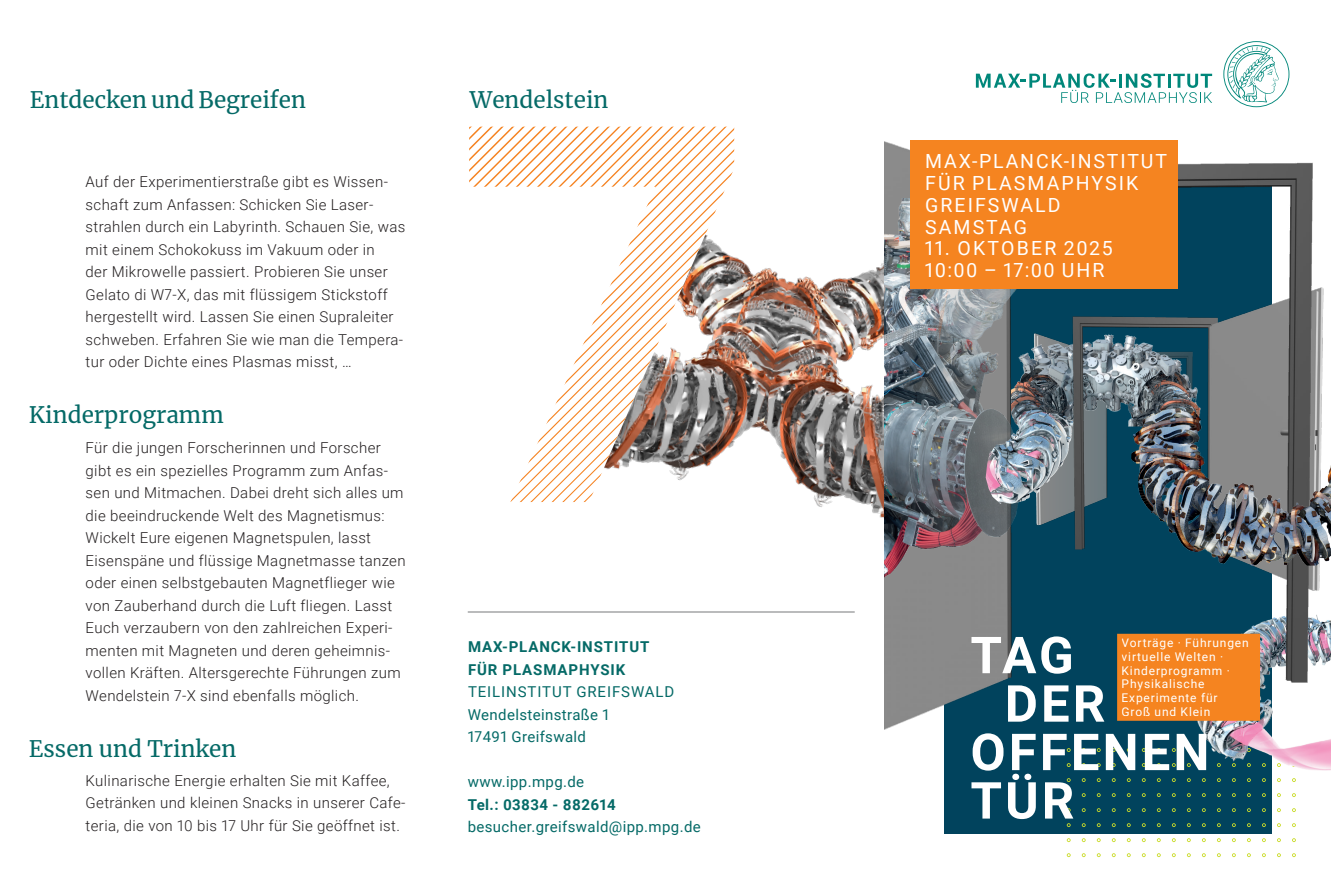
<style>
.page{position:relative;width:1331px;height:893px;background:#fff}
.page>*{position:absolute;margin:0;border:0;box-sizing:border-box;transform-origin:0 0}
.DIN_lang_freie_Headline__Größe_und_Farbe{font:700 51px "Roboto";letter-spacing:.06em;color:#fff}
.DIN_lang_Headline{font:22.5px "Merriweather";color:#056a67}
.DIN_lang_Textbox_Headline_mager{font:19.5px/21.8px "Roboto";letter-spacing:.105em;color:#fff}
.DIN_lang_Textbox_Headline_mager-2{font:19.5px "Roboto";letter-spacing:.07em;color:#fff}
.DIN_lang_Fließtext{font:300 15px/22.5px "Roboto";letter-spacing:.025em;color:#231f20}
.DIN_lang_Fließtext_Kontaktdaten{font:15px "Roboto";letter-spacing:.025em;color:#056a67}
.DIN_lang_Fließtext_Kontaktdaten-2{font:700 15px "Roboto";letter-spacing:.06em;color:#056a67}
.DIN_lang_Fließtext_Kontaktdaten-3{font:15px "Roboto";letter-spacing:.06em;color:#056a67}
.DIN_lang_Fließtext_Kontaktdaten-4{font:700 15px "Roboto";letter-spacing:.025em;color:#056a67}
.DIN_lang_Zusatztext_weiß{font:12px/13.6px "Roboto";letter-spacing:.07em;color:#fff}
</style>
<div class="page">
<img style="left:884px;top:142px;width:447px;height:716px">
<img style="left:798px;top:260px;width:86px;height:258px">
<img style="left:562px;top:257px;width:236px;height:246px">
<img style="left:1137px;top:408px;width:194px;height:158px">
<img style="left:884px;top:198px;width:253px;height:384px">
<img style="left:1273px;top:703px;width:58px;height:83px">
<div style="left:910px;top:140px;width:268px;height:149px;background:#f58420"></div>
<svg style="left:1115px;top:631px;width:147px;height:92px;background:#e58025"></svg>
<img style="left:986px;top:416px;width:159px;height:97px">
<svg style="left:976px;top:73px;width:201px;height:30px"></svg>
<hr style="left:1168px;top:74px;width:3px;height:14px;background:#00877a">
<svg style="left:1173px;top:74px;width:39px;height:29px"></svg>
<svg style="left:1223px;top:41px;width:66px;height:66px"></svg>
<hr style="left:468px;top:612px;width:387px;height:1px;background:#76787b">
<svg style="left:526px;top:127px;width:11px;height:375px"></svg>
<svg style="left:537px;top:127px;width:11px;height:375px"></svg>
<svg style="left:548px;top:127px;width:10px;height:375px"></svg>
<svg style="left:558px;top:127px;width:11px;height:375px"></svg>
<svg style="left:569px;top:127px;width:10px;height:375px"></svg>
<svg style="left:579px;top:127px;width:11px;height:375px"></svg>
<svg style="left:590px;top:127px;width:11px;height:375px"></svg>
<svg style="left:601px;top:127px;width:10px;height:375px"></svg>
<svg style="left:611px;top:127px;width:123px;height:375px"></svg>
<p class="DIN_lang_Headline" style="left:30px;top:84px;width:278px">Entdecken und Begreifen</p>
<p class="DIN_lang_Headline" style="left:470px;top:84px;width:140px">Wendelstein</p>
<p class="DIN_lang_Fließtext" style="left:86px;top:170px;width:321px">Auf der Experimentierstraße gibt es Wissen&shy;schaft zum Anfassen: Schicken Sie Laser&shy;strahlen durch ein Labyrinth. Schauen Sie, was mit einem Schokokuss im Vakuum oder in<br>der Mikrowelle passiert. Probieren Sie unser Gelato di W7-X, das mit flüssigem Stickstoff hergestellt wird. Lassen Sie einen Supraleiter schweben. Erfahren Sie wie man die Tempera&shy;tur oder Dichte eines Plasmas misst, …</p>
<p class="DIN_lang_Headline" style="left:29px;top:399px;width:196px">Kinderprogramm</p>
<p class="DIN_lang_Fließtext" style="left:86px;top:436px;width:319px">Für die jungen Forscherinnen und Forscher gibt es ein spezielles Programm zum Anfas&shy;sen und Mitmachen. Dabei dreht sich alles um die beeindruckende Welt des Magnetismus:<br>Wickelt Eure eigenen Magnetspulen, lasst</p>
<p class="DIN_lang_Fließtext" style="left:86px;top:549px;width:322px">Eisenspäne und flüssige Magnetmasse tanzen oder einen selbstgebauten Magnetflieger wie von Zauberhand durch die Luft fliegen. Lasst Euch verzaubern von den zahlreichen Experi&shy;menten mit Magneten und deren geheimnis&shy;vollen Kräften. Altersgerechte Führungen zum Wendelstein 7-X sind ebenfalls möglich.</p>
<p class="DIN_lang_Headline" style="left:29px;top:733px;width:209px">Essen und Trinken</p>
<p class="DIN_lang_Fließtext" style="left:86px;top:769px;width:321px">Kulinarische Energie erhalten Sie mit Kaffee,<br>Getränken und kleinen Snacks in unserer Cafe&shy;teria, die von 10 bis 17 Uhr für Sie geöffnet ist.</p>
<p class="DIN_lang_Fließtext_Kontaktdaten-2" style="left:468px;top:636px;width:183px">MAX-PLANCK-INSTITUT</p>
<p class="DIN_lang_Fließtext_Kontaktdaten-2" style="left:468px;top:659px;width:159px">FÜR PLASMAPHYSIK</p>
<p class="DIN_lang_Fließtext_Kontaktdaten-3" style="left:468px;top:681px;width:208px">TEILINSTITUT GREIFSWALD</p>
<p class="DIN_lang_Fließtext_Kontaktdaten" style="left:468px;top:704px;width:143px">Wendelsteinstraße 1</p>
<p class="DIN_lang_Fließtext_Kontaktdaten" style="left:468px;top:726px;width:120px">17491 Greifswald</p>
<p class="DIN_lang_Fließtext_Kontaktdaten" style="left:468px;top:771px;width:118px">www.ipp.mpg.de</p>
<p class="DIN_lang_Fließtext_Kontaktdaten-4" style="left:468px;top:794px;width:150px">Tel.: 03834 - 882614</p>
<p class="DIN_lang_Fließtext_Kontaktdaten" style="left:468px;top:816px;width:235px">besucher.greifswald@ipp.mpg.de</p>
<p class="DIN_lang_Textbox_Headline_mager" style="left:925px;top:150px;width:243px">MAX-PLANCK-INSTITUT<br>FÜR PLASMAPHYSIK<br>GREIFSWALD</p>
<p class="DIN_lang_Textbox_Headline_mager" style="left:925px;top:215px;width:103px">SAMSTAG</p>
<p class="DIN_lang_Textbox_Headline_mager" style="left:925px;top:237px;width:189px">11. OKTOBER 2025</p>
<p class="DIN_lang_Textbox_Headline_mager-2" style="left:925px;top:257px;width:181px">10:00 – 17:00 UHR</p>
<p class="DIN_lang_freie_Headline__Größe_und_Farbe" style="left:970px;top:619px;width:105px">TAG</p>
<p class="DIN_lang_freie_Headline__Größe_und_Farbe" style="left:1005px;top:668px;width:102px">DER</p>
<p class="DIN_lang_freie_Headline__Größe_und_Farbe" style="left:970px;top:716px;width:240px">OFFENEN</p>
<p class="DIN_lang_freie_Headline__Größe_und_Farbe" style="left:970px;top:765px;width:105px">TÜR</p>
<p class="DIN_lang_Zusatztext_weiß" style="left:1122px;top:636px;width:129px">Vorträge · Führungen virtuelle Welten ·</p>
<p class="DIN_lang_Zusatztext_weiß" style="left:1122px;top:663px;width:110px">Kinderprogramm ·</p>
<p class="DIN_lang_Zusatztext_weiß" style="left:1122px;top:677px;width:84px">Physikalische</p>
<p class="DIN_lang_Zusatztext_weiß" style="left:1122px;top:690px;width:97px">Experimente für</p>
<p class="DIN_lang_Zusatztext_weiß" style="left:1122px;top:704px;width:90px">Groß und Klein</p>
</div>
